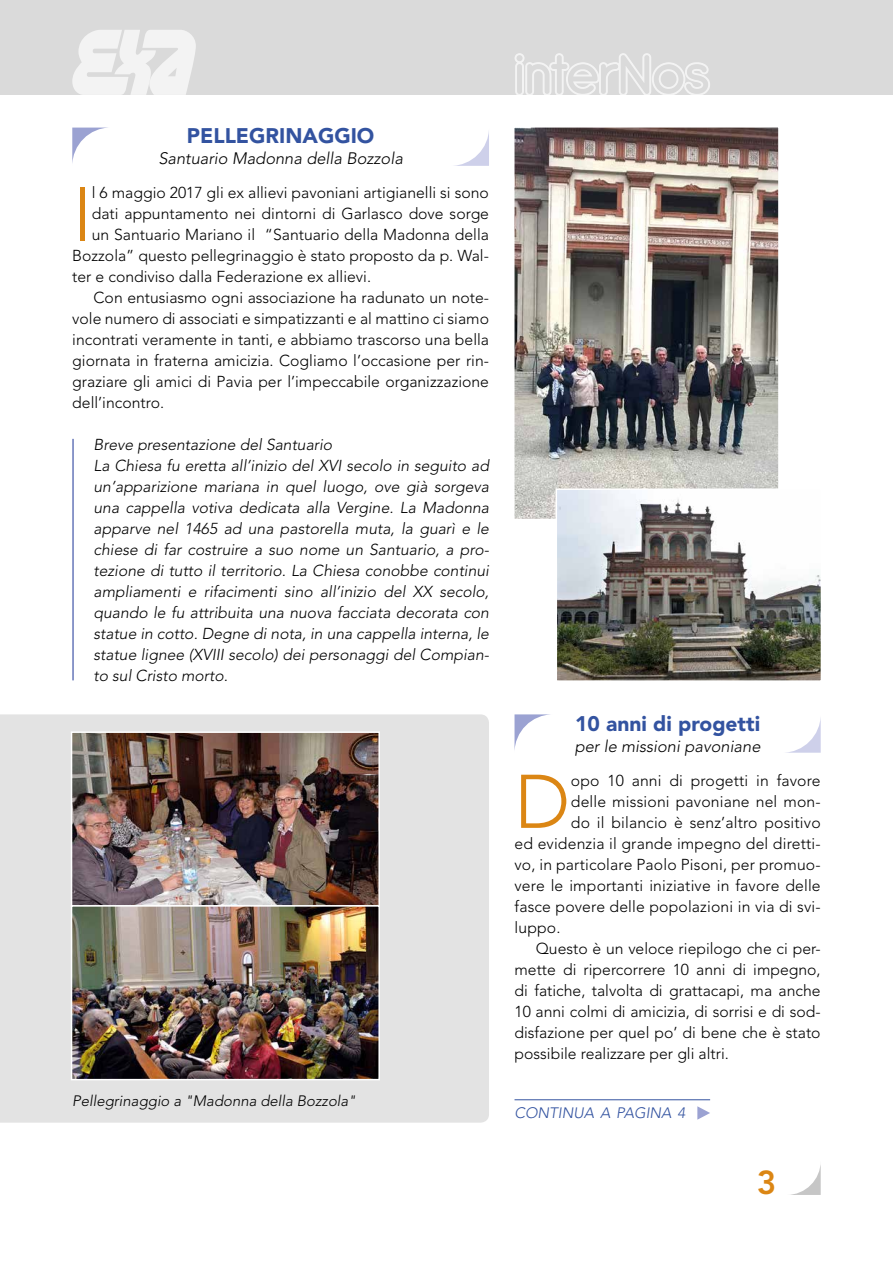
<style>
.page{position:relative;width:893px;height:1263px;background:#fff}
.page>*{position:absolute;margin:0;border:0;box-sizing:border-box;transform-origin:0 0}
.t1{font:300 75px "Avenir LT Std";color:#db8614}
.t2{font:800 33px "Avenir LT Std";color:#db8614}
.t3{font:900 21px "Avenir LT Std";color:#3353a0}
.t4{font:italic 300 16.5px "Avenir LT Std";color:#000}
.t5{font:300 15.75px "Avenir LT Std";color:#000}
.t6{font:italic 300 15.75px/21px "Avenir LT Std";color:#000}
.t7{font:italic 300 15px "Avenir LT Std";color:#000}
.t8{font:italic 300 15px "Avenir LT Std";color:#3353a0}
</style>
<div class="page">
<div style="left:0;top:0;width:893px;height:95px;background:#dadada"></div>
<svg style="left:72px;top:30px;width:124px;height:65px"></svg>
<svg style="left:514px;top:53px;width:196px;height:42px"></svg>
<svg style="left:790px;top:1165px;width:31px;height:30px"></svg>
<div style="left:0;top:714px;width:489px;height:409px;background:#e3e3e3"></div>
<img style="left:70px;top:731px;width:311px;height:173px">
<img style="left:70px;top:904px;width:311px;height:177px">
<img style="left:514px;top:127px;width:265px;height:392px">
<svg style="left:697px;top:1106px;width:13px;height:14px"></svg>
<hr style="left:514px;top:1099px;width:196px;height:1px;background:#3353a0">
<img style="left:555px;top:488px;width:266px;height:193px">
<svg style="left:72px;top:128px;width:32px;height:35px"></svg>
<svg style="left:454px;top:131px;width:35px;height:35px"></svg>
<svg style="left:514px;top:714px;width:36px;height:36px"></svg>
<svg style="left:786px;top:718px;width:35px;height:35px"></svg>
<hr style="left:72px;top:439px;width:2px;height:241px;background:#6777b9">
<h3 class="t3" style="left:187px;top:123px;width:189px">PELLEGRINAGGIO</h3>
<p class="t4" style="left:158px;top:149px;width:246px">Santuario Madonna della Bozzola</p>
<h1 class="t1" style="left:72px;top:170px;width:21px">I</h1>
<p class="t5" style="left:92px;top:184px;width:399px">l 6 maggio 2017 gli ex allievi pavoniani artigianelli si sono</p>
<p class="t5" style="left:92px;top:205px;width:399px">dati appuntamento nei dintorni di Garlasco dove sorge</p>
<p class="t5" style="left:92px;top:226px;width:399px">un Santuario Mariano il “Santuario della Madonna della</p>
<p class="t5" style="left:72px;top:246px;width:418px">Bozzola” questo pellegrinaggio è stato proposto da p. Wal-</p>
<p class="t5" style="left:72px;top:267px;width:300px">ter e condiviso dalla Federazione ex allievi.</p>
<p class="t5" style="left:94px;top:288px;width:397px">Con entusiasmo ogni associazione ha radunato un note-</p>
<p class="t5" style="left:72px;top:309px;width:418px">vole numero di associati e simpatizzanti e al mattino ci siamo</p>
<p class="t5" style="left:72px;top:330px;width:418px">incontrati veramente in tanti, e abbiamo trascorso una bella</p>
<p class="t5" style="left:72px;top:351px;width:418px">giornata in fraterna amicizia. Cogliamo l’occasione per rin-</p>
<p class="t5" style="left:72px;top:372px;width:418px">graziare gli amici di Pavia per l’impeccabile organizzazione</p>
<p class="t5" style="left:72px;top:393px;width:93px">dell’incontro.</p>
<p class="t6" style="left:94px;top:434px;width:397px">Breve presentazione del Santuario<br>La Chiesa fu eretta all’inizio del XVI secolo in seguito ad un’apparizione mariana in quel luogo, ove già sorgeva una cappella votiva dedicata alla Vergine. La Madonna apparve nel 1465 ad una pastorella muta, la guarì e le chiese di far costruire a suo nome un Santuario, a pro&shy;tezione di tutto il territorio. La Chiesa conobbe continui ampliamenti e rifacimenti sino all’inizio del XX secolo, quando le fu attribuita una nuova facciata decorata con statue in cotto. Degne di nota, in una cappella interna, le statue lignee (XVIII secolo) dei personaggi del Compian&shy;to sul Cristo morto.</p>
<p class="t7" style="left:72px;top:1092px;width:285px">Pellegrinaggio a "Madonna della Bozzola"</p>
<h3 class="t3" style="left:575px;top:711px;width:187px">10 anni di progetti</h3>
<p class="t4" style="left:575px;top:737px;width:187px">per le missioni pavoniane</p>
<h1 class="t1" style="left:514px;top:758px;width:57px">D</h1>
<p class="t5" style="left:571px;top:771px;width:251px">opo 10 anni di progetti in favore</p>
<p class="t5" style="left:571px;top:792px;width:251px">delle missioni pavoniane nel mon-</p>
<p class="t5" style="left:571px;top:813px;width:251px">do il bilancio è senz’altro positivo</p>
<p class="t5" style="left:514px;top:834px;width:308px">ed evidenzia il grande impegno del diretti-</p>
<p class="t5" style="left:514px;top:855px;width:308px">vo, in particolare Paolo Pisoni, per promuo-</p>
<p class="t5" style="left:514px;top:876px;width:308px">vere le importanti iniziative in favore delle</p>
<p class="t5" style="left:514px;top:897px;width:308px">fasce povere delle popolazioni in via di svi-</p>
<p class="t5" style="left:514px;top:918px;width:48px">luppo.</p>
<p class="t5" style="left:536px;top:939px;width:286px">Questo è un veloce riepilogo che ci per-</p>
<p class="t5" style="left:514px;top:960px;width:308px">mette di ripercorrere 10 anni di impegno,</p>
<p class="t5" style="left:514px;top:981px;width:308px">di fatiche, talvolta di grattacapi, ma anche</p>
<p class="t5" style="left:514px;top:1002px;width:308px">10 anni colmi di amicizia, di sorrisi e di sod-</p>
<p class="t5" style="left:514px;top:1023px;width:308px">disfazione per quel po’ di bene che è stato</p>
<p class="t5" style="left:514px;top:1044px;width:216px">possibile realizzare per gli altri.</p>
<p class="t8" style="left:514px;top:1104px;width:172px">CONTINUA A PAGINA 4</p>
<h2 class="t2" style="left:757px;top:1163px;width:21px">3</h2>
</div>
